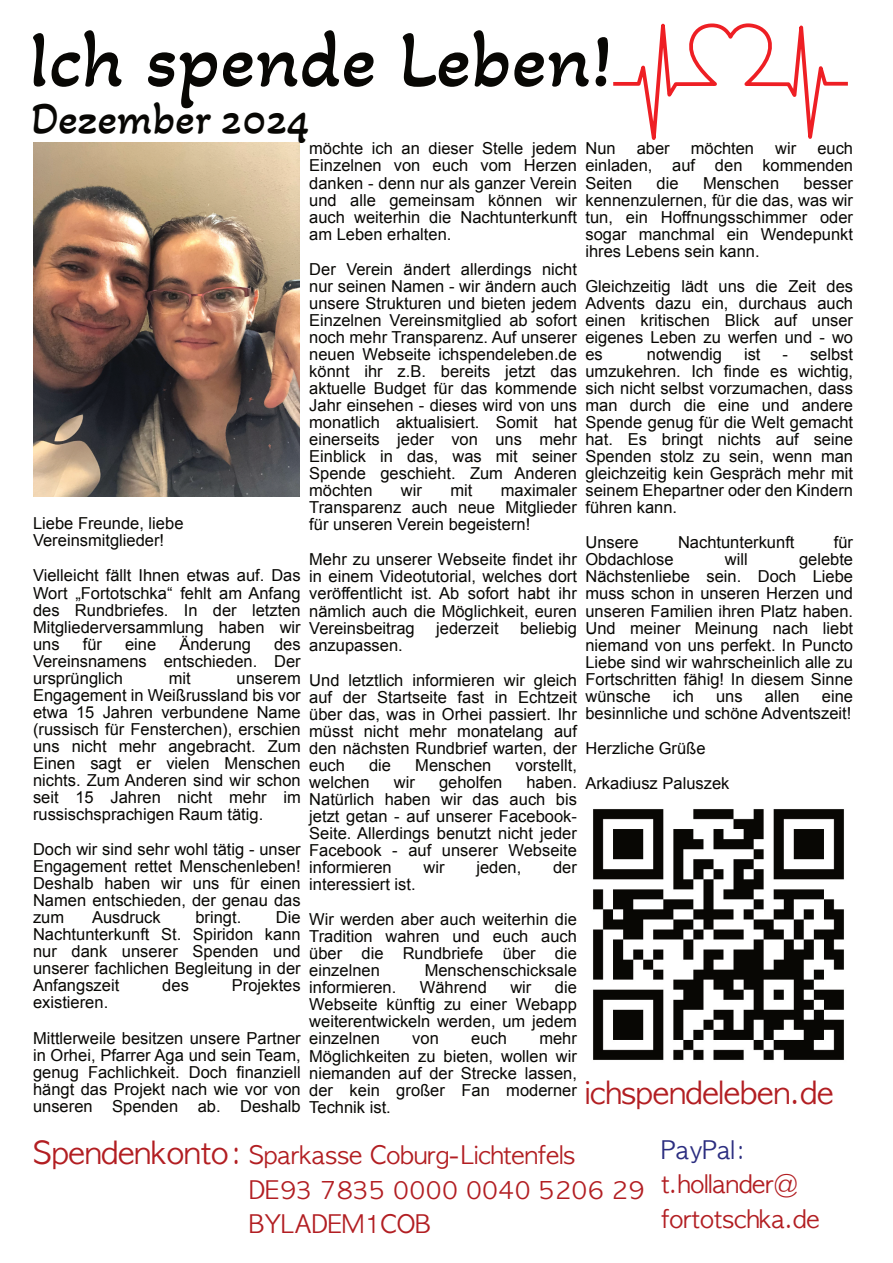
<style>
.page{position:relative;width:893px;height:1263px;background:#fff}
.page>*{position:absolute;margin:0;border:0;box-sizing:border-box;transform-origin:0 0}
.t1{font:81.6px "Akaya Kanadaka";color:#080704}
.t2{font:45.75px "Akaya Kanadaka";color:#080704}
.t3{font:30px "Apple Gothic";color:#b21e22}
.t4{font:24px/34.5px "Apple Gothic";color:#b21e22}
.t5{font:24px "Apple Gothic";color:#2b2d80}
.t6{font:16.5px/17.1px "Arial";color:#080704;text-align:justify}
.s1{font-size:30px}
</style>
<div class="page">
<svg style="left:613px;top:23px;width:235px;height:117px"></svg>
<img style="left:33px;top:143px;width:266px;height:354px">
<img style="left:593px;top:809px;width:251px;height:251px">
<h1 class="t1" style="left:28px;top:10px;width:585px">Ich spende Leben!</h1>
<h2 class="t2" style="left:31px;top:90px;width:280px">Dezember 2024</h2>
<p class="t6" style="left:309px;top:142px;width:269px">möchte ich an dieser Stelle jedem Einzelnen von euch vom Herzen danken - denn nur als ganzer Verein und alle gemeinsam können wir auch weiterhin die Nachtunterkunft am Leben erhalten.</p>
<p class="t6" style="left:309px;top:262px;width:269px">Der Verein ändert allerdings nicht nur seinen Namen - wir ändern auch unsere Strukturen und bieten jedem Einzelnen Vereinsmitglied ab sofort noch mehr Transparenz. Auf unserer neuen Webseite ichspendeleben.de könnt ihr z.B. bereits jetzt das aktuelle Budget für das kommende Jahr einsehen - dieses wird von uns monatlich aktualisiert. Somit hat einerseits jeder von uns mehr Einblick in das, was mit seiner Spende geschieht. Zum Anderen möchten</p>
<p class="t6" style="left:585px;top:142px;width:32px">Nun</p>
<p class="t6" style="left:637px;top:142px;width:35px">aber</p>
<p class="t6" style="left:691px;top:142px;width:65px">möchten</p>
<p class="t6" style="left:775px;top:142px;width:23px">wir</p>
<p class="t6" style="left:585px;top:142px;width:269px;text-indent:232px">euch einladen, auf den kommenden Seiten</p>
<p class="t6" style="left:585px;top:176px;width:269px;text-indent:218px">besser kennenzulernen, für die das, was wir tun, ein Hoffnungsschimmer oder sogar manchmal ein Wendepunkt ihres Lebens sein kann.</p>
<p class="t6" style="left:585px;top:279px;width:269px">Gleichzeitig lädt uns die Zeit des Advents dazu ein, durchaus auch einen kritischen Blick auf unser eigenes Leben zu werfen und - wo es</p>
<p class="t6" style="left:657px;top:176px;width:24px">die</p>
<p class="t6" style="left:703px;top:176px;width:78px">Menschen</p>
<p class="t6" style="left:585px;top:347px;width:269px;text-indent:197px">- selbst umzukehren. Ich finde es wichtig, sich nicht selbst vorzumachen, dass man durch die eine und andere Spende genug für die Welt gemacht hat. Es bringt nichts auf seine Spenden stolz zu sein, wenn man gleichzeitig kein Gespräch mehr mit seinem Ehepartner oder den Kindern führen kann.</p>
<p class="t6" style="left:585px;top:535px;width:55px">Unsere</p>
<p class="t6" style="left:678px;top:535px;width:118px">Nachtunterkunft</p>
<p class="t6" style="left:834px;top:535px;width:21px">für</p>
<p class="t6" style="left:585px;top:552px;width:90px">Obdachlose</p>
<p class="t6" style="left:725px;top:552px;width:24px">will</p>
<p class="t6" style="left:647px;top:347px;width:77px">notwendig</p>
<p class="t6" style="left:744px;top:347px;width:18px">ist</p>
<p class="t6" style="left:309px;top:483px;width:269px;text-indent:192px">maximaler Transparenz auch neue Mitglieder für unseren Verein begeistern!</p>
<p class="t6" style="left:309px;top:552px;width:269px">Mehr zu unserer Webseite findet ihr in einem Videotutorial, welches dort veröffentlicht ist. Ab sofort habt ihr nämlich auch die Möglichkeit, euren Vereinsbeitrag</p>
<p class="t6" style="left:401px;top:483px;width:23px">wir</p>
<p class="t6" style="left:450px;top:483px;width:23px">mit</p>
<p class="t6" style="left:33px;top:516px;width:152px">Liebe Freunde, liebe<br>Vereinsmitglieder!</p>
<p class="t6" style="left:33px;top:569px;width:269px">Vielleicht fällt Ihnen etwas auf. Das Wort „Fortotschka“ fehlt am Anfang des Rundbriefes. In der letzten Mitgliederversammlung haben wir uns</p>
<p class="t6" style="left:585px;top:552px;width:269px;text-indent:214px">gelebte Nächstenliebe sein. Doch Liebe muss schon in unseren Herzen und unseren Familien ihren Platz haben.<br>Und meiner Meinung nach liebt niemand von uns perfekt. In Puncto Liebe sind wir wahrscheinlich alle zu Fortschritten fähig! In diesem Sinne wünsche</p>
<p class="t6" style="left:436px;top:621px;width:64px">jederzeit</p>
<p class="t6" style="left:520px;top:621px;width:58px">beliebig</p>
<p class="t6" style="left:309px;top:629px;width:269px;line-height:35.1px">anzupassen.<br>Und letztlich informieren wir gleich</p>
<p class="t6" style="left:309px;top:690px;width:269px">auf der Startseite fast in Echtzeit über das, was in Orhei passiert. Ihr müsst nicht mehr monatelang auf den nächsten Rundbrief warten, der euch</p>
<p class="t6" style="left:83px;top:637px;width:21px">für</p>
<p class="t6" style="left:125px;top:637px;width:33px">eine</p>
<p class="t6" style="left:179px;top:637px;width:73px">Änderung</p>
<p class="t6" style="left:33px;top:637px;width:269px;text-indent:241px">des Vereinsnamens entschieden. Der ursprünglich</p>
<p class="t6" style="left:169px;top:671px;width:23px">mit</p>
<p class="t6" style="left:33px;top:671px;width:269px;text-indent:203px">unserem Engagement in Weißrussland bis vor etwa 15 Jahren verbundene Name (russisch für Fensterchen), erschien uns nicht mehr angebracht. Zum Einen sagt er vielen Menschen nichts. Zum Anderen sind wir schon seit 15 Jahren nicht mehr im russischsprachigen Raum tätig.</p>
<p class="t6" style="left:33px;top:842px;width:269px">Doch wir sind sehr wohl tätig - unser Engagement rettet Menschenleben!<br>Deshalb haben wir uns für einen Namen entschieden, der genau das zum</p>
<p class="t6" style="left:585px;top:689px;width:269px;text-align:right">eine<br>besinnliche und schöne Adventszeit!</p>
<p class="t6" style="left:585px;top:732px;width:145px;line-height:35.1px">Herzliche Grüße<br>Arkadiusz Paluszek</p>
<p class="t6" style="left:673px;top:689px;width:23px">ich</p>
<p class="t6" style="left:716px;top:689px;width:28px">uns</p>
<p class="t6" style="left:765px;top:689px;width:36px">allen</p>
<p class="t6" style="left:369px;top:758px;width:24px">die</p>
<p class="t6" style="left:415px;top:758px;width:78px">Menschen</p>
<p class="t6" style="left:515px;top:758px;width:63px">vorstellt,</p>
<p class="t6" style="left:309px;top:775px;width:62px">welchen</p>
<p class="t6" style="left:394px;top:775px;width:23px">wir</p>
<p class="t6" style="left:439px;top:775px;width:65px">geholfen</p>
<p class="t6" style="left:309px;top:775px;width:269px;text-indent:217px">haben.<br>Natürlich haben wir das auch bis jetzt getan - auf unserer Facebook-Seite. Allerdings benutzt nicht jeder Facebook - auf unserer Webseite informieren</p>
<p class="t6" style="left:424px;top:860px;width:23px">wir</p>
<p class="t6" style="left:476px;top:860px;width:46px">jeden,</p>
<p class="t6" style="left:553px;top:860px;width:25px">der</p>
<p class="t6" style="left:309px;top:868px;width:269px;line-height:35.1px">interessiert ist.<br>Wir werden aber auch weiterhin die</p>
<p class="t6" style="left:309px;top:929px;width:269px">Tradition wahren und euch auch über die Rundbriefe über die einzelnen</p>
<p class="t6" style="left:33px;top:910px;width:269px;text-indent:243px">Die Nachtunterkunft St. Spiridon kann nur dank unserer Spenden und unserer fachlichen Begleitung in der Anfangszeit</p>
<p class="t6" style="left:92px;top:910px;width:70px">Ausdruck</p>
<p class="t6" style="left:195px;top:910px;width:47px">bringt.</p>
<p class="t6" style="left:425px;top:963px;width:154px">Menschenschicksale</p>
<p class="t6" style="left:162px;top:978px;width:28px">des</p>
<p class="t6" style="left:232px;top:978px;width:70px">Projektes</p>
<p class="t6" style="left:33px;top:987px;width:269px;line-height:35.1px">existieren.<br>Mittlerweile besitzen unsere Partner</p>
<p class="t6" style="left:33px;top:1048px;width:269px">in Orhei, Pfarrer Aga und sein Team, genug Fachlichkeit. Doch finanziell hängt das Projekt nach wie vor von unseren Spenden ab. Deshalb</p>
<p class="t6" style="left:309px;top:980px;width:89px">informieren.</p>
<p class="t6" style="left:420px;top:980px;width:68px">Während</p>
<p class="t6" style="left:510px;top:980px;width:23px">wir</p>
<p class="t6" style="left:309px;top:980px;width:269px;text-indent:246px">die Webseite künftig zu einer Webapp weiterentwickeln werden, um jedem einzelnen</p>
<p class="t6" style="left:309px;top:1032px;width:269px;text-indent:230px">mehr Möglichkeiten zu bieten, wollen wir niemanden auf der Strecke lassen, der kein großer Fan moderner Technik ist.</p>
<p class="t6" style="left:412px;top:1032px;width:28px">von</p>
<p class="t6" style="left:471px;top:1032px;width:37px">euch</p>
<h3 class="t3" style="left:585px;top:1077px;width:250px">ichspendeleben.de</h3>
<h3 class="t4" style="left:249px;top:1140px;width:397px;text-indent:-216px"><span class="s1">Spendenkonto:</span> Sparkasse Coburg-Lichtenfels<br>DE93 7835 0000 0040 5206 29<br>BYLADEM1COB</h3>
<h3 class="t5" style="left:661px;top:1137px;width:87px">PayPal:</h3>
<h3 class="t4" style="left:661px;top:1169px;width:160px">t.hollander@ fortotschka.de</h3>
</div>
